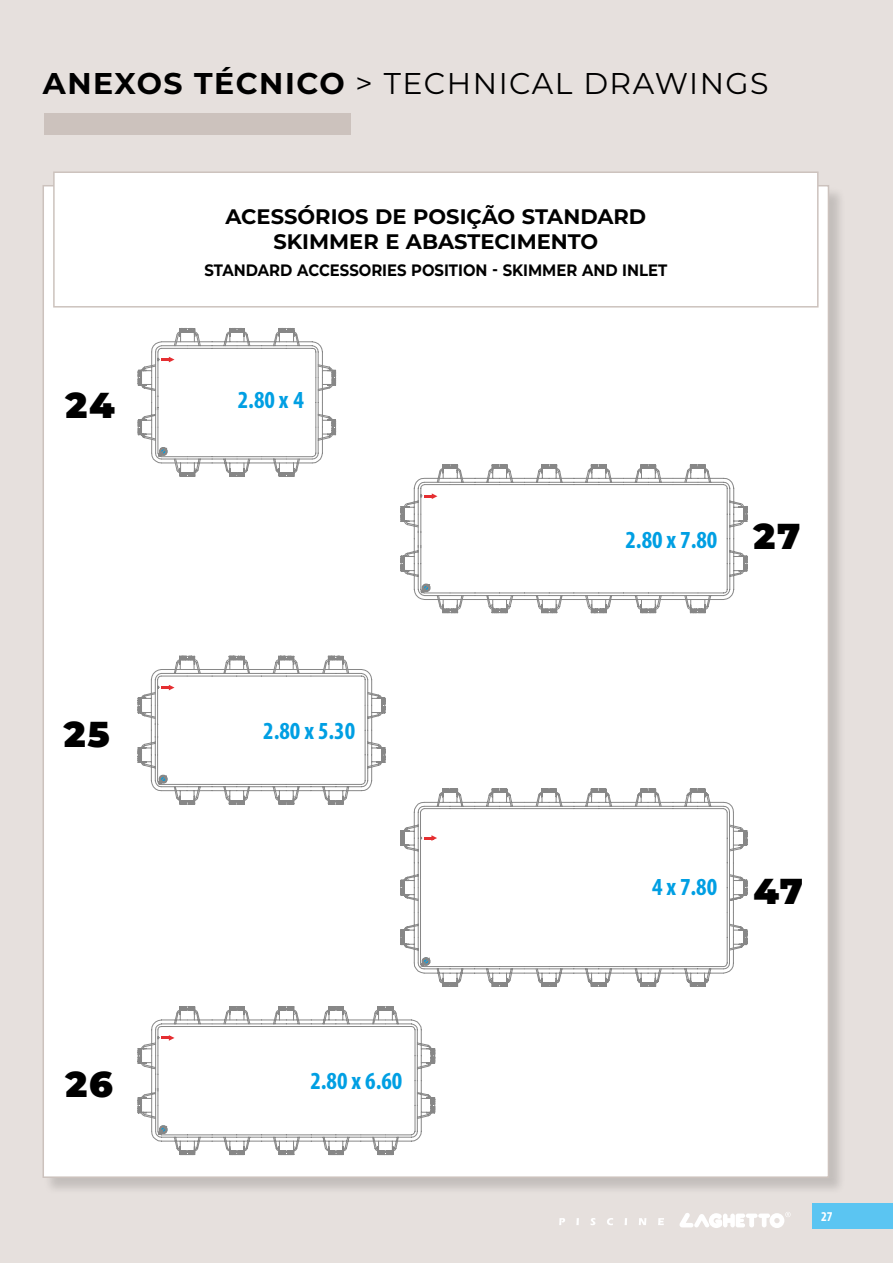
<style>
.page{position:relative;width:893px;height:1263px;background:#e6e0dd}
.page>*{position:absolute;margin:0;border:0;box-sizing:border-box;transform-origin:0 0}
.t1{font:900 36px "Montserrat Alternates";letter-spacing:.05em;color:#000}
.t2{font:30px "Montserrat";letter-spacing:.05em;color:#000}
.t3{font:700 condensed 24.6px "Myriad Pro";color:#009fe3}
.t4{font:700 21px/25.2px "Montserrat";color:#000;text-align:center}
.t5{font:700 16.5px "Montserrat";color:#000;scale:.9 1}
.t6{font:700 condensed 13.5px "Myriad Pro";color:#fff}
.s1{font-weight:700}
</style>
<div class="page">
<svg style="left:679px;top:1212px;width:112px;height:16px"></svg>
<svg style="left:559px;top:1218px;width:6px;height:7px"></svg>
<svg style="left:576px;top:1218px;width:3px;height:7px"></svg>
<svg style="left:590px;top:1218px;width:5px;height:7px"></svg>
<svg style="left:607px;top:1218px;width:6px;height:7px"></svg>
<svg style="left:625px;top:1218px;width:2px;height:7px"></svg>
<svg style="left:639px;top:1218px;width:7px;height:7px"></svg>
<svg style="left:658px;top:1218px;width:6px;height:7px"></svg>
<div style="left:813px;top:1203px;width:80px;height:26px;background:#5bc5f2"></div>
<div style="left:43px;top:186px;width:803px;height:1009px;background:#000;opacity:.15"></div>
<div style="left:43px;top:185px;width:786px;height:993px;background:#fff;border:2px solid #ccc2bd"></div>
<svg style="left:138px;top:328px;width:199px;height:149px"></svg>
<svg style="left:154px;top:397px;width:6px;height:10px"></svg>
<hr style="left:158px;top:378px;width:1px;height:30px;background:#878787">
<hr style="left:155px;top:378px;width:1px;height:32px;background:#878787">
<svg style="left:138px;top:655px;width:247px;height:149px"></svg>
<div style="left:155px;top:725px;width:5px;height:11px;background:#fff"></div>
<hr style="left:157px;top:705px;width:1px;height:33px;background:#878787">
<hr style="left:155px;top:705px;width:1px;height:32px;background:#878787">
<svg style="left:138px;top:1006px;width:297px;height:149px"></svg>
<svg style="left:156px;top:1075px;width:4px;height:12px"></svg>
<hr style="left:155px;top:1056px;width:1px;height:34px;background:#878787">
<hr style="left:158px;top:1056px;width:1px;height:35px;background:#878787">
<svg style="left:401px;top:464px;width:347px;height:149px"></svg>
<svg style="left:417px;top:533px;width:6px;height:11px"></svg>
<hr style="left:421px;top:514px;width:1px;height:34px;background:#878787">
<hr style="left:418px;top:514px;width:1px;height:33px;background:#878787">
<svg style="left:400px;top:788px;width:347px;height:199px"></svg>
<div style="left:54px;top:172px;width:764px;height:135px;background:#fff"></div>
<div style="left:53px;top:171px;width:766px;height:137px;border:2px solid #ccc2bd"></div>
<div style="left:44px;top:113px;width:306px;height:22px;background:#ccc2bd"></div>
<h2 class="t2" style="left:43px;top:63px;width:727px"><span class="s1">ANEXOS TÉCNICO</span> &gt; TECHNICAL DRAWINGS</h2>
<h1 class="t1" style="left:65px;top:378px;width:51px">24</h1>
<p class="t4" style="left:225px;top:202px;width:422px">ACESSÓRIOS DE POSIÇÃO STANDARD<br>SKIMMER E ABASTECIMENTO</p>
<p class="t5" style="left:204px;top:258px;width:516px">STANDARD ACCESSORIES POSITION - SKIMMER AND INLET</p>
<p class="t3" style="left:238px;top:386px;width:68px">2.80 x 4</p>
<p class="t3" style="left:625px;top:526px;width:93px">2.80 x 7.80</p>
<h1 class="t1" style="left:754px;top:509px;width:48px">27</h1>
<h1 class="t1" style="left:64px;top:707px;width:47px">25</h1>
<h1 class="t1" style="left:65px;top:1057px;width:49px">26</h1>
<p class="t3" style="left:263px;top:717px;width:93px">2.80 x 5.30</p>
<p class="t3" style="left:310px;top:1067px;width:93px">2.80 x 6.60</p>
<p class="t3" style="left:652px;top:874px;width:67px">4 x 7.80</p>
<h1 class="t1" style="left:754px;top:864px;width:51px">47</h1>
<p class="t6" style="left:821px;top:1209px;width:13px">27</p>
</div>
